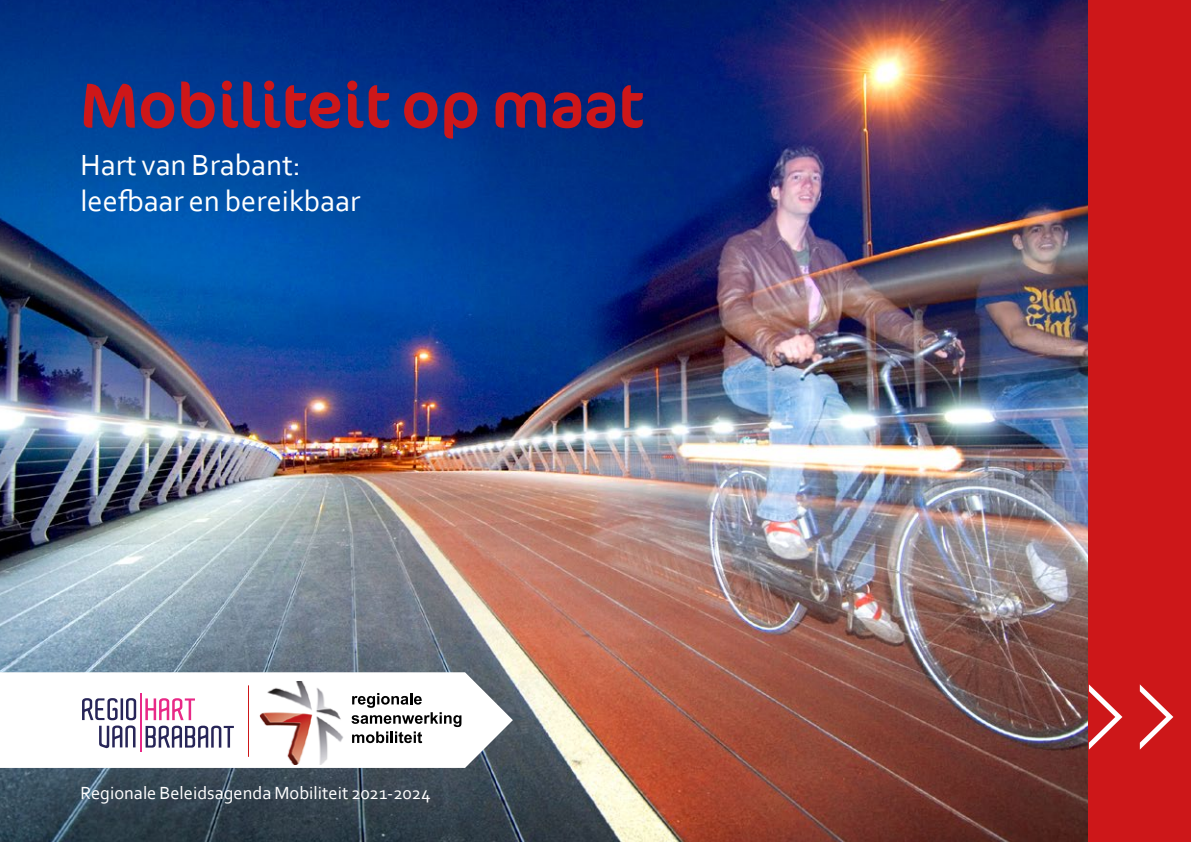
<style>
.page{position:relative;width:1191px;height:842px;background:#fff}
.page>*{position:absolute;margin:0;border:0;box-sizing:border-box;transform-origin:0 0}
.t1{font:64.2px "Cocon";color:#cd1719}
.t2{font:30.6px/36.6px "Corbel";color:#fff}
.t3{font:18.4px "Corbel";color:#fff}
</style>
<div class="page">
<img style="left:0;top:0;width:1089px;height:842px">
<svg style="left:0;top:672px;width:513px;height:96px"></svg>
<svg style="left:145px;top:698px;width:50px;height:22px"></svg>
<svg style="left:145px;top:726px;width:89px;height:22px"></svg>
<svg style="left:82px;top:698px;width:54px;height:50px"></svg>
<hr style="left:140px;top:693px;width:1px;height:58px;background:#e82987">
<hr style="left:248px;top:685px;width:1px;height:72px;background:#cd1719">
<svg style="left:351px;top:693px;width:110px;height:50px"></svg>
<img style="left:260px;top:681px;width:88px;height:84px">
<div style="left:1089px;top:0;width:102px;height:842px;background:#cd1719"></div>
<svg style="left:1089px;top:684px;width:33px;height:66px"></svg>
<svg style="left:1139px;top:684px;width:34px;height:66px"></svg>
<h1 class="t1" style="left:81px;top:68px;width:565px">Mobiliteit op maat</h1>
<h2 class="t2" style="left:81px;top:145px;width:281px">Hart van Brabant: leefbaar en bereikbaar</h2>
<p class="t3" style="left:81px;top:782px;width:351px">Regionale Beleidsagenda Mobiliteit 2021-2024</p>
</div>
